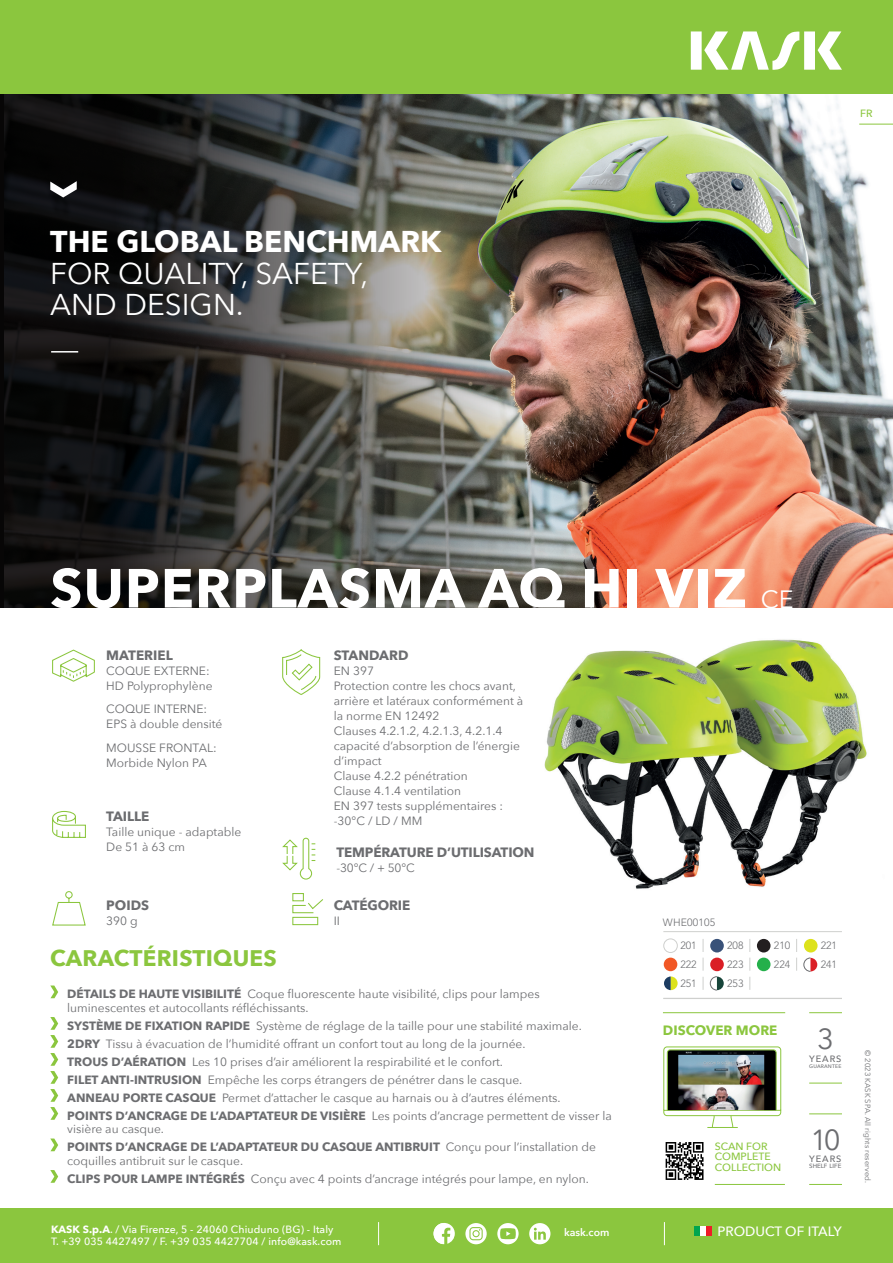
<style>
.page{position:relative;width:893px;height:1263px;background:#fff}
.page>*{position:absolute;margin:0;border:0;box-sizing:border-box;transform-origin:0 0}
.t1{font:700 54.45px "Avenir Next";letter-spacing:.02em;color:#fff}
.t2{font:30px/31.5px "Avenir Next";color:#fff}
.t3{font:700 30px "Avenir Next";color:#fff}
.t4{font:29.1px "Avenir Next";color:#6c6d70}
.t5{font:700 22.5px "Avenir Next";letter-spacing:.01em;color:#8bc63e}
.t6{font:700 13.5px "Avenir Next";letter-spacing:-.01em;color:#6c6d70}
.t7{font:500 13.5px "Avenir Next";color:#fff}
.t8{font:700 13.5px "Avenir Next";color:#8bc63e}
.t9{font:12px/15px "Avenir Next";color:#6c6d70}
.t10{font:700 12px/18px "Avenir Next";color:#6c6d70}
.t11{font:500 10.5px/12.6px "Avenir Next";letter-spacing:.01em;color:#fff}
.t12{font:300 10.5px "Avenir LT Std";color:#6c6d70}
.t13{font:500 10.5px/10.5px "Avenir Next";color:#8bc63e}
.t14{font:600 10.5px "Avenir Next";color:#fff}
.t15{font:300 10.5px "Avenir LT Std";letter-spacing:.02em;color:#6c6d70}
.t16{font:500 9.15px "Avenir Next";letter-spacing:.1em;color:#6c6d70}
.t17{font:7.65px "Avenir Next";letter-spacing:.01em;color:#6c6d70}
.t18{font:500 6.15px "Avenir Next";color:#6c6d70}
.t19{font:500 5.1px "Avenir Next";letter-spacing:.035em;color:#6c6d70}
.s1{font-weight:400;font-size:25.05px}
.s2{font-weight:700}
.s3{font-weight:400}
</style>
<div class="page">
<div style="left:0;top:1208px;width:893px;height:55px;background:#8bc63e"></div>
<svg style="left:378px;top:1222px;width:1px;height:23px"></svg>
<svg style="left:664px;top:1222px;width:1px;height:23px"></svg>
<svg style="left:443px;top:1223px;width:12px;height:21px"></svg>
<svg style="left:434px;top:1223px;width:9px;height:21px"></svg>
<svg style="left:465px;top:1223px;width:22px;height:21px"></svg>
<svg style="left:497px;top:1223px;width:22px;height:21px"></svg>
<svg style="left:529px;top:1223px;width:21px;height:21px"></svg>
<div style="left:694px;top:1227px;width:6px;height:9px;background:#00a54f"></div>
<div style="left:700px;top:1227px;width:6px;height:9px;background:#fff"></div>
<div style="left:706px;top:1227px;width:6px;height:9px;background:#ee1c28"></div>
<img style="left:544px;top:639px;width:323px;height:250px">
<img style="left:621px;top:94px;width:272px;height:513px">
<img style="left:0;top:94px;width:621px;height:513px">
<hr style="left:663px;top:1012px;width:122px;height:1px;background:#8bc63e">
<hr style="left:715px;top:1184px;width:70px;height:1px;background:#8bc63e">
<hr style="left:809px;top:1012px;width:33px;height:1px;background:#8bc63e">
<hr style="left:809px;top:1113px;width:33px;height:1px;background:#8bc63e">
<hr style="left:809px;top:1083px;width:33px;height:1px;background:#8bc63e">
<hr style="left:809px;top:1184px;width:33px;height:1px;background:#8bc63e">
<div style="left:0;top:0;width:893px;height:94px;background:#8bc63e"></div>
<hr style="left:859px;top:124px;width:34px;height:1px;background:#8bc63e">
<img style="left:663px;top:1046px;width:119px;height:82px">
<svg style="left:50px;top:181px;width:27px;height:16px"></svg>
<hr style="left:51px;top:351px;width:27px;height:2px;background:#fff">
<svg style="left:691px;top:31px;width:151px;height:39px"></svg>
<svg style="left:665px;top:1142px;width:39px;height:38px"></svg>
<svg style="left:666px;top:1142px;width:37px;height:38px"></svg>
<svg style="left:50px;top:985px;width:8px;height:13px"></svg>
<svg style="left:50px;top:1017px;width:8px;height:103px"></svg>
<svg style="left:50px;top:1138px;width:8px;height:13px"></svg>
<svg style="left:50px;top:1170px;width:8px;height:13px"></svg>
<hr style="left:663px;top:931px;width:179px;height:1px;background:#cfd0ce">
<div style="left:663px;top:938px;width:15px;height:15px;border:1px solid #cfd0ce;border-radius:50%"></div>
<div style="left:710px;top:939px;width:14px;height:13px;background:#395279;border-radius:50%"></div>
<div style="left:757px;top:939px;width:13px;height:13px;background:#231f20;border-radius:50%"></div>
<div style="left:804px;top:939px;width:13px;height:13px;background:#dde21c;border-radius:50%"></div>
<div style="left:664px;top:957px;width:13px;height:14px;background:#f15725;border-radius:50%"></div>
<div style="left:710px;top:957px;width:14px;height:14px;background:#da1f26;border-radius:50%"></div>
<div style="left:757px;top:957px;width:13px;height:14px;background:#24b04b;border-radius:50%"></div>
<hr style="left:663px;top:998px;width:179px;height:1px;background:#cfd0ce">
<svg style="left:803px;top:958px;width:14px;height:14px"></svg>
<svg style="left:664px;top:976px;width:14px;height:14px"></svg>
<svg style="left:710px;top:976px;width:14px;height:14px"></svg>
<svg style="left:282px;top:837px;width:34px;height:43px"></svg>
<svg style="left:52px;top:649px;width:43px;height:33px"></svg>
<svg style="left:282px;top:649px;width:39px;height:46px"></svg>
<svg style="left:52px;top:891px;width:34px;height:35px"></svg>
<svg style="left:52px;top:810px;width:34px;height:28px"></svg>
<svg style="left:292px;top:893px;width:31px;height:33px"></svg>
<svg style="left:703px;top:939px;width:1px;height:32px"></svg>
<svg style="left:749px;top:939px;width:1px;height:32px"></svg>
<svg style="left:796px;top:939px;width:1px;height:32px"></svg>
<svg style="left:703px;top:977px;width:1px;height:13px"></svg>
<svg style="left:749px;top:977px;width:1px;height:13px"></svg>
<h2 class="t3" style="left:50px;top:216px;width:393px">THE GLOBAL BENCHMARK</h2>
<h2 class="t2" style="left:50px;top:256px;width:319px">FOR QUALITY, SAFETY,<br>AND DESIGN.</h2>
<p class="t13" style="left:860px;top:108px;width:14px">FR</p>
<h1 class="t1" style="left:50px;top:541px;width:745px">SUPERPLASMA AQ HI VIZ <span class="s1">CE</span></h1>
<p class="t6" style="left:106px;top:643px;width:68px">MATERIEL</p>
<p class="t9" style="left:106px;top:663px;width:108px">COQUE EXTERNE:<br>HD Polyprophylène</p>
<p class="t9" style="left:106px;top:701px;width:118px">COQUE INTERNE:<br>EPS à double densité</p>
<p class="t9" style="left:106px;top:740px;width:112px">MOUSSE FRONTAL:<br>Morbide Nylon PA</p>
<p class="t6" style="left:106px;top:804px;width:44px">TAILLE</p>
<p class="t9" style="left:106px;top:824px;width:137px">Taille unique - adaptable<br>De 51 à 63 cm</p>
<p class="t6" style="left:106px;top:894px;width:44px">POIDS</p>
<p class="t9" style="left:106px;top:913px;width:33px">390 g</p>
<h3 class="t5" style="left:50px;top:938px;width:228px">CARACTÉRISTIQUES</h3>
<p class="t6" style="left:334px;top:643px;width:76px">STANDARD</p>
<p class="t9" style="left:334px;top:663px;width:191px">EN 397<br>Protection contre les chocs avant, arrière et latéraux conformément à la norme EN 12492<br>Clauses 4.2.1.2, 4.2.1.3, 4.2.1.4 capacité d’absorption de l’énergie d’impact<br>Clause 4.2.2 pénétration<br>Clause 4.1.4 ventilation<br>EN 397 tests supplémentaires : -30°C / LD / MM</p>
<p class="t6" style="left:336px;top:841px;width:200px">TEMPÉRATURE D’UTILISATION</p>
<p class="t9" style="left:336px;top:860px;width:80px">-30°C / + 50°C</p>
<p class="t6" style="left:334px;top:894px;width:78px">CATÉGORIE</p>
<p class="t9" style="left:334px;top:913px;width:8px">II</p>
<p class="t9" style="left:67px;top:987px;width:474px;line-height:13.5px"><span class="s2">DÉTAILS DE HAUTE VISIBILITÉ</span> Coque fluorescente haute visibilité, clips pour lampes luminescentes et autocollants réfléchissants.</p>
<p class="t9" style="left:67px;top:1016px;width:546px;line-height:18px"><span class="s2">SYSTÈME DE FIXATION RAPIDE</span> Système de réglage de la taille pour une stabilité maximale.<br><span class="s2">2DRY</span> Tissu à évacuation de l’humidité offrant un confort tout au long de la journée.<br><span class="s2">TROUS D’AÉRATION</span> Les 10 prises d’air améliorent la respirabilité et le confort.<br><span class="s2">FILET ANTI-INTRUSION</span> Empêche les corps étrangers de pénétrer dans le casque.<br><span class="s2">ANNEAU PORTE CASQUE</span> Permet d’attacher le casque au harnais ou à d’autres éléments.<br><span class="s2">POINTS D’ANCRAGE DE L’ADAPTATEUR DE VISIÈRE</span> Les points d’ancrage permettent de visser la</p>
<p class="t10" style="left:67px;top:1120px;width:530px"><span class="s3">visière au casque.<br></span>POINTS D’ANCRAGE DE L’ADAPTATEUR DU CASQUE ANTIBRUIT <span class="s3">Conçu pour l’installation de</span></p>
<p class="t9" style="left:67px;top:1151px;width:523px;line-height:18px">coquilles antibruit sur le casque.<br><span class="s2">CLIPS POUR LAMPE INTÉGRÉS</span> Conçu avec 4 points d’ancrage intégrés pour lampe, en nylon.</p>
<p class="t15" style="left:663px;top:916px;width:54px">WHE00105</p>
<p class="t12" style="left:680px;top:940px;width:18px">201</p>
<p class="t12" style="left:727px;top:940px;width:18px">208</p>
<p class="t12" style="left:774px;top:940px;width:18px">210</p>
<p class="t12" style="left:821px;top:940px;width:18px">221</p>
<p class="t12" style="left:680px;top:958px;width:18px">222</p>
<p class="t12" style="left:727px;top:958px;width:18px">223</p>
<p class="t12" style="left:774px;top:958px;width:18px">224</p>
<p class="t12" style="left:680px;top:977px;width:18px">251</p>
<p class="t12" style="left:727px;top:977px;width:18px">253</p>
<p class="t12" style="left:821px;top:958px;width:18px">241</p>
<p class="t8" style="left:663px;top:1019px;width:116px">DISCOVER MORE</p>
<h3 class="t4" style="left:817px;top:1014px;width:18px">3</h3>
<p class="t16" style="left:809px;top:1051px;width:34px">YEARS</p>
<p class="t19" style="left:809px;top:1062px;width:34px">GUARANTEE</p>
<p class="t13" style="left:715px;top:1140px;width:68px">SCAN FOR<br>COMPLETE<br>COLLECTION</p>
<h3 class="t4" style="left:811px;top:1115px;width:31px">10</h3>
<p class="t16" style="left:809px;top:1151px;width:34px">YEARS</p>
<p class="t18" style="left:809px;top:1161px;width:34px">SHELF LIFE</p>
<p class="t11" style="left:51px;top:1222px;width:292px"><span class="s2">KASK S.p.A</span>. / Via Firenze, 5 - 24060 Chiuduno (BG) - Italy<br>T. +39 035 4427497 / F. +39 035 4427704 / info@kask.com</p>
<p class="t7" style="left:717px;top:1220px;width:126px">PRODUCT OF ITALY</p>
<p class="t14" style="left:564px;top:1223px;width:47px">kask.com</p>
<p class="t17" style="left:874px;top:1050px;width:134px;rotate:90deg">© 2023 KASK SPA. All rights reserved.</p>
</div>
